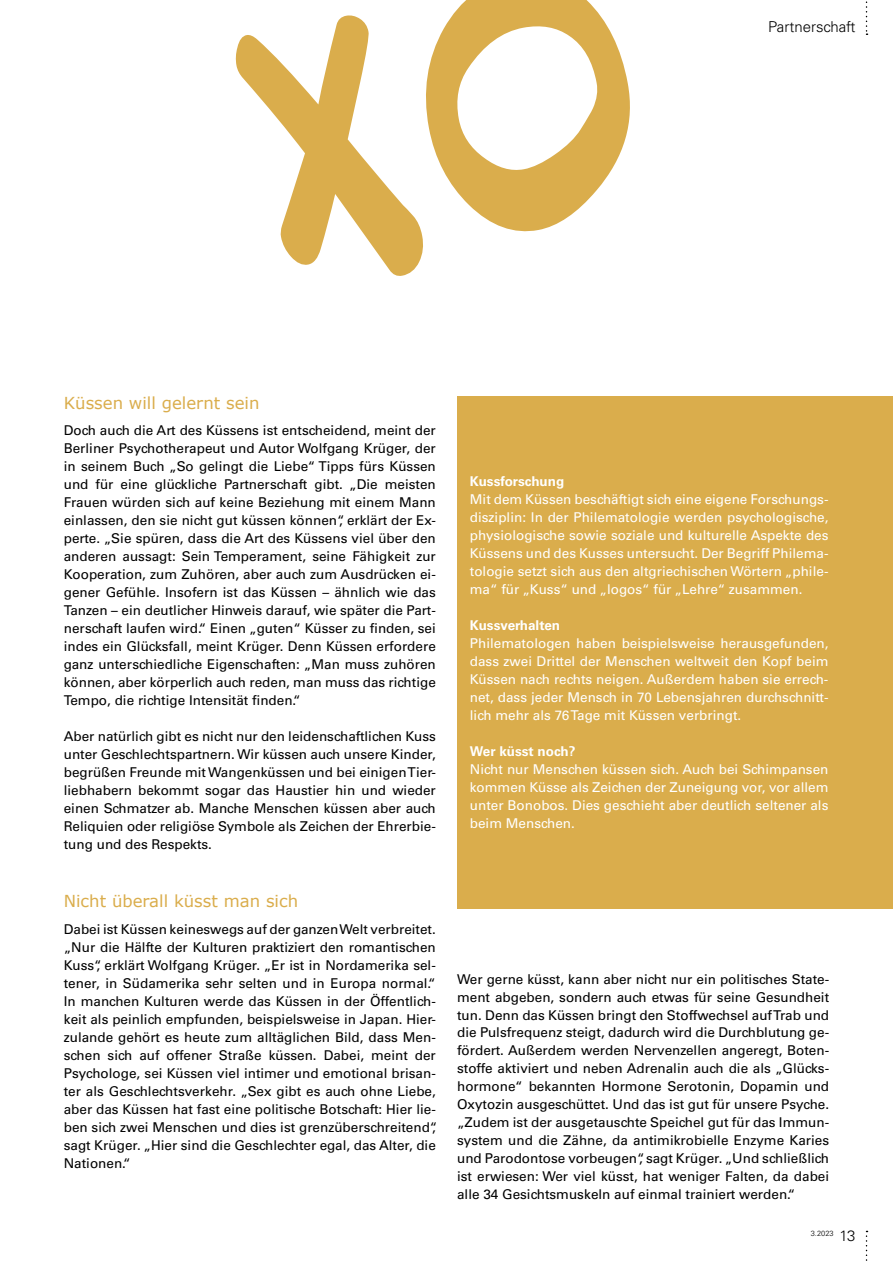
<style>
.page{position:relative;width:893px;height:1263px;background:#fff}
.page>*{position:absolute;margin:0;border:0;box-sizing:border-box;transform-origin:0 0}
.t1{font:16.5px "Verdana";color:#daad4c}
.t2{font:300 15px "Univers LT Std";color:#000}
.t3{font:13.5px/18px "Univers LT Std";color:#000;text-align:justify}
.t4{font:13.5px/18px "Univers LT Std";color:#fff;text-align:justify}
.t5{font:700 13.5px "Univers LT Std";color:#fff}
.t6{font:300 7.5px "Univers LT Std";color:#000}
</style>
<div class="page">
<svg style="left:866px;top:1231px;width:1px;height:30px"></svg>
<div style="left:457px;top:396px;width:436px;height:512px;background:#daad4c"></div>
<svg style="left:866px;top:1px;width:1px;height:34px"></svg>
<svg style="left:235px;top:0;width:395px;height:276px"></svg>
<p class="t2" style="left:768px;top:18px;width:89px">Partnerschaft</p>
<p class="t1" style="left:64px;top:392px;width:197px">Küssen will gelernt sein</p>
<p class="t3" style="left:64px;top:422px;width:374px">Doch auch die Art des Küssens ist entscheidend, meint der Berliner Psychotherapeut und Autor Wolfgang Krüger, der in seinem Buch „So gelingt die Liebe“ Tipps fürs Küssen und für eine glückliche Partnerschaft gibt. „Die meisten Frauen würden sich auf keine Beziehung mit einem Mann einlassen, den sie nicht gut küssen können“, erklärt der Ex&shy;perte. „Sie spüren, dass die Art des Küssens viel über den anderen aussagt: Sein Temperament, seine Fähigkeit zur Kooperation, zum Zuhören, aber auch zum Ausdrücken ei&shy;gener Gefühle. Insofern ist das Küssen – ähnlich wie das Tanzen – ein deutlicher Hinweis darauf, wie später die Part&shy;nerschaft laufen wird.“ Einen „guten“ Küsser zu finden, sei indes ein Glücksfall, meint Krüger. Denn Küssen erfordere ganz unterschiedliche Eigenschaften: „Man muss zuhören können, aber körperlich auch reden, man muss das richtige Tempo, die richtige Intensität finden.“</p>
<p class="t3" style="left:64px;top:727px;width:374px">Aber natürlich gibt es nicht nur den leidenschaftlichen Kuss unter Geschlechtspartnern. Wir küssen auch unsere Kinder, begrüßen Freunde mit Wangenküssen und bei einigen Tier&shy;liebhabern bekommt sogar das Haustier hin und wieder einen Schmatzer ab. Manche Menschen küssen aber auch Reliquien oder religiöse Symbole als Zeichen der Ehrerbie&shy;tung und des Respekts.</p>
<p class="t1" style="left:64px;top:891px;width:236px">Nicht überall küsst man sich</p>
<p class="t3" style="left:64px;top:920px;width:375px;text-align:left">Dabei ist Küssen keineswegs auf der ganzen Welt verbreitet. „Nur die Hälfte der Kulturen praktiziert den romantischen Kuss“, erklärt Wolfgang Krüger. „Er ist in Nordamerika sel&shy;tener, in Südamerika sehr selten und in Europa normal.“ In manchen Kulturen werde das Küssen in der Öffentlich&shy;keit als peinlich empfunden, beispielsweise in Japan. Hier&shy;zulande gehört es heute zum alltäglichen Bild, dass Men&shy;schen sich auf offener Straße küssen. Dabei, meint der Psychologe, sei Küssen viel intimer und emotional brisan&shy;ter als Geschlechtsverkehr. „Sex gibt es auch ohne Liebe, aber das Küssen hat fast eine politische Botschaft: Hier lie&shy;ben sich zwei Menschen und dies ist grenzüberschreitend“, sagt Krüger. „Hier sind die Geschlechter egal, das Alter, die Nationen.“</p>
<p class="t5" style="left:470px;top:473px;width:96px">Kussforschung</p>
<p class="t4" style="left:470px;top:490px;width:360px">Mit dem Küssen beschäftigt sich eine eigene Forschungs&shy;disziplin: In der Philematologie werden psychologische, physiologische sowie soziale und kulturelle Aspekte des Küssens und des Kusses untersucht. Der Begriff Philema&shy;tologie setzt sich aus den altgriechischen Wörtern „phile&shy;ma“ für „Kuss“ und „logos“ für „Lehre“ zusammen.</p>
<p class="t5" style="left:470px;top:617px;width:92px">Kussverhalten</p>
<p class="t4" style="left:470px;top:634px;width:360px">Philematologen haben beispielsweise herausgefunden, dass zwei Drittel der Menschen weltweit den Kopf beim Küssen nach rechts neigen. Außerdem haben sie errech&shy;net, dass jeder Mensch in 70 Lebensjahren durchschnitt&shy;lich mehr als 76 Tage mit Küssen verbringt.</p>
<p class="t5" style="left:470px;top:743px;width:107px">Wer küsst noch?</p>
<p class="t4" style="left:470px;top:760px;width:360px">Nicht nur Menschen küssen sich. Auch bei Schimpansen kommen Küsse als Zeichen der Zuneigung vor, vor allem unter Bonobos. Dies geschieht aber deutlich seltener als beim Menschen.</p>
<p class="t3" style="left:457px;top:970px;width:374px">Wer gerne küsst, kann aber nicht nur ein politisches State&shy;ment abgeben, sondern auch etwas für seine Gesundheit tun. Denn das Küssen bringt den Stoffwechsel auf Trab und die Pulsfrequenz steigt, dadurch wird die Durchblutung ge&shy;fördert. Außerdem werden Nervenzellen angeregt, Boten&shy;stoffe aktiviert und neben Adrenalin auch die als „Glücks&shy;hormone“ bekannten Hormone Serotonin, Dopamin und Oxytozin ausgeschüttet. Und das ist gut für unsere Psyche. „Zudem ist der ausgetauschte Speichel gut für das Immun&shy;system und die Zähne, da antimikrobielle Enzyme Karies und Parodontose vorbeugen“, sagt Krüger. „Und schließlich ist erwiesen: Wer viel küsst, hat weniger Falten, da dabei alle 34 Gesichtsmuskeln auf einmal trainiert werden.“</p>
<p class="t2" style="left:839px;top:1226px;width:17px">13</p>
<p class="t6" style="left:811px;top:1228px;width:24px">3.2023</p>
</div>
